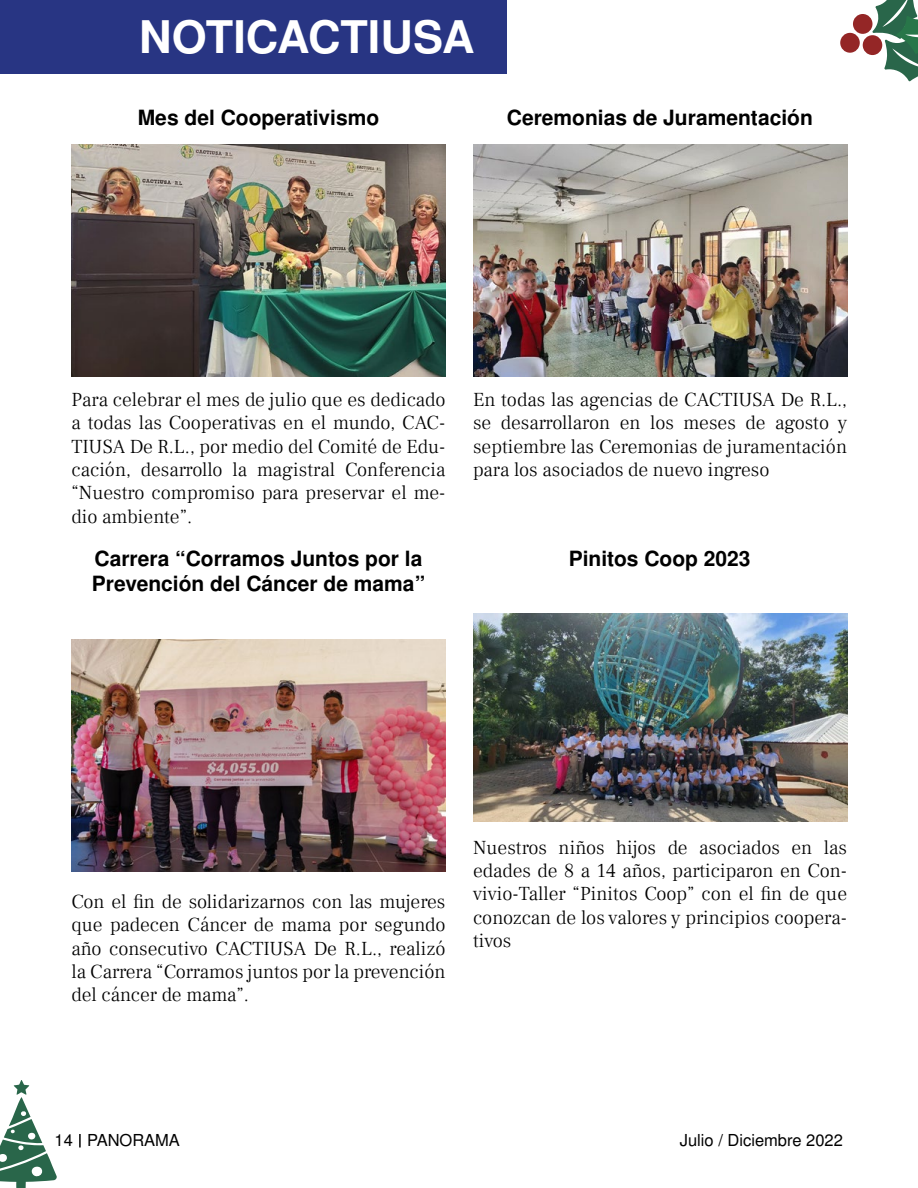
<style>
.page{position:relative;width:918px;height:1188px;background:#fff}
.page>*{position:absolute;margin:0;border:0;box-sizing:border-box;transform-origin:0 0}
.t1{font:700 45px "Nimbus San L";color:#fff}
.t2{font:700 21px/25.2px "Nimbus San L";color:#000}
.t3{font:300 19.5px/23.4px "Frank Ruhl Libre";color:#000;text-align:justify}
.t4{font:16.5px "Nimbus San L";color:#000}
</style>
<div class="page">
<svg style="left:79px;top:1134px;width:2px;height:14px"></svg>
<svg style="left:0;top:1080px;width:57px;height:108px"></svg>
<div style="left:853px;top:14px;width:19px;height:20px;background:#942626;border-radius:50%"></div>
<div style="left:840px;top:33px;width:20px;height:20px;background:#942626;border-radius:50%"></div>
<div style="left:863px;top:35px;width:19px;height:20px;background:#942626;border-radius:50%"></div>
<svg style="left:872px;top:0;width:46px;height:81px"></svg>
<div style="left:0;top:0;width:507px;height:73px;background:#283583"></div>
<img style="left:71px;top:144px;width:375px;height:232px">
<img style="left:71px;top:640px;width:375px;height:232px">
<img style="left:473px;top:144px;width:374px;height:232px">
<img style="left:473px;top:613px;width:374px;height:209px">
<h1 class="t1" style="left:139px;top:5px;width:337px">NOTICACTIUSA</h1>
<p class="t2" style="left:138px;top:104px;width:243px">Mes del Cooperativismo</p>
<p class="t2" style="left:507px;top:104px;width:308px">Ceremonias de Juramentación</p>
<p class="t3" style="left:71px;top:388px;width:376px">Para celebrar el mes de julio que es dedicado a todas las Cooperativas en el mundo, CAC-TIUSA De R.L., por medio del Comité de Edu&shy;cación, desarrollo la magistral Conferencia “Nuestro compromiso para preservar el me&shy;dio ambiente”.</p>
<p class="t2" style="left:92px;top:546px;width:335px">Carrera “Corramos Juntos por la<br>Prevención del Cáncer de mama”</p>
<p class="t3" style="left:473px;top:388px;width:376px">En todas las agencias de CACTIUSA De R.L., se desarrollaron en los meses de agosto y septiembre las Ceremonias de juramentación para los asociados de nuevo ingreso</p>
<p class="t2" style="left:569px;top:546px;width:183px">Pinitos Coop 2023</p>
<p class="t3" style="left:71px;top:890px;width:376px">Con el fin de solidarizarnos con las mujeres que padecen Cáncer de mama por segundo año consecutivo CACTIUSA De R.L., realizó la Carrera “Corramos juntos por la prevención del cáncer de mama”.</p>
<p class="t3" style="left:473px;top:835px;width:376px">Nuestros niños hijos de asociados en las edades de 8 a 14 años, participaron en Con&shy;vivio-Taller “Pinitos Coop” con el fin de que conozcan de los valores y principios coopera&shy;tivos</p>
<p class="t4" style="left:55px;top:1128px;width:127px">14 PANORAMA</p>
<p class="t4" style="left:680px;top:1128px;width:165px">Julio / Diciembre 2022</p>
</div>
